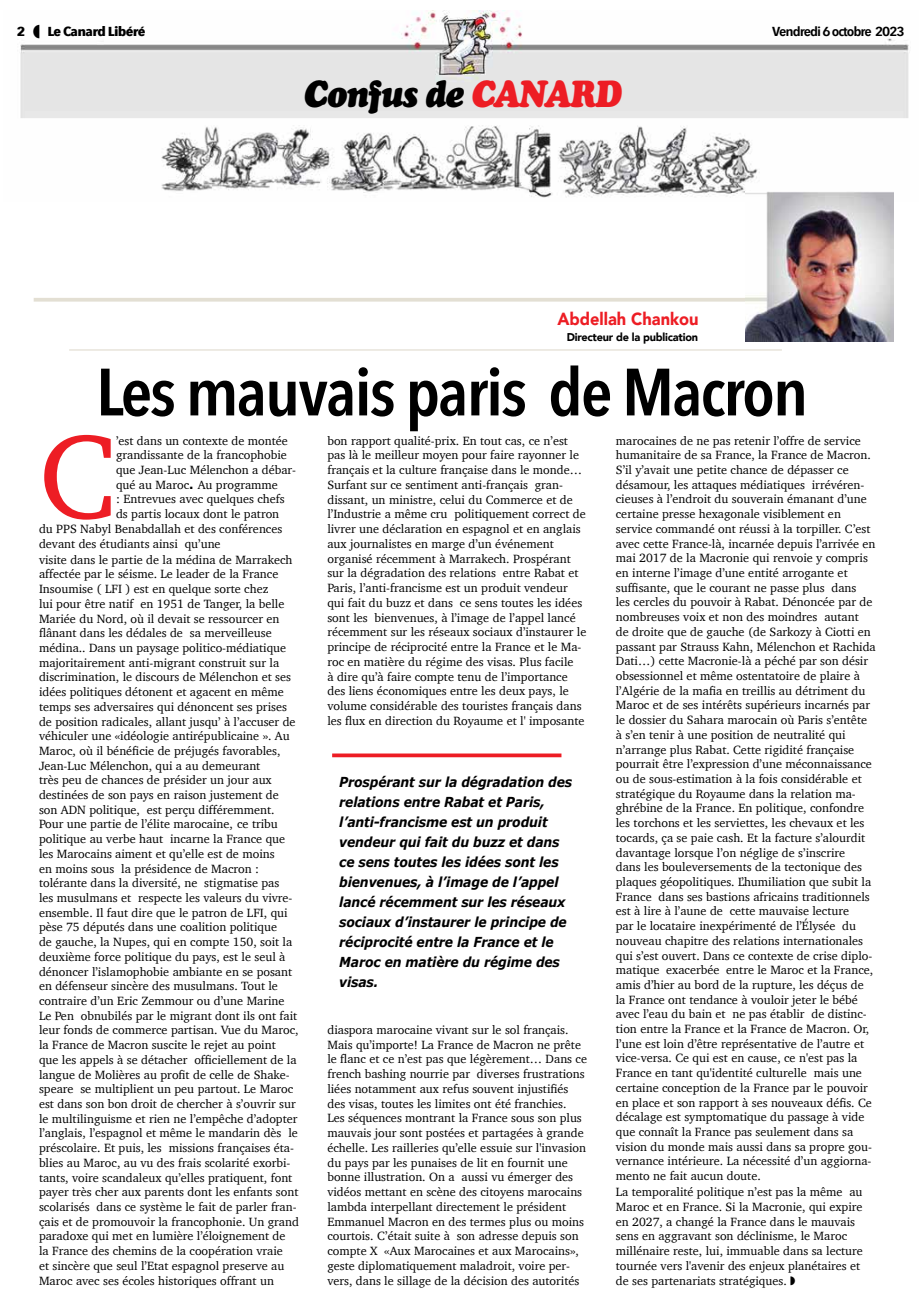
<style>
.page{position:relative;width:922px;height:1312px;background:#fff}
.page>*{position:absolute;margin:0;border:0;box-sizing:border-box;transform-origin:0 0}
.t1{font:121.75px "Charter";color:#ed1d24}
.t2{font:600 66px "Avenir Next Condensed";letter-spacing:-.03em;color:#000;scale:1.06 1}
.t3{font:italic 37.5px "Cooper Black Std";letter-spacing:-.04em;color:#000;scale:.9 1}
.t4{font:900 17.5px "Avenir";color:#ed1d24;scale:.94 1}
.t5{font:italic 700 13.75px/20px "Verdana";letter-spacing:-.01em;color:#000;scale:.9 1}
.t6{font:600 13px "Avenir Next Condensed";letter-spacing:-.06em;color:#000;scale:1.25 1}
.t7{font:700 13px "Avenir Next Condensed";letter-spacing:-.04em;color:#000;scale:1.25 1}
.t8{font:12.25px/14.8px "Charter";color:#000}
.t9{font:900 11.25px "Avenir";letter-spacing:-.02em;color:#000}
.s1{color:#ed1d24}
.s2{font-family:"Verdana";font-weight:700}
</style>
<div class="page">
<img style="left:20px;top:10px;width:889px;height:192px">
<hr style="left:34px;top:298px;width:712px;height:3px;background:#e3dfd3">
<hr style="left:69px;top:349px;width:712px;height:1px;background:#e3dfd3">
<svg style="left:332px;top:753px;width:229px;height:4px"></svg>
<img style="left:745px;top:191px;width:148px;height:150px">
<svg style="left:33px;top:25px;width:6px;height:13px"></svg>
<p class="t7" style="left:17px;top:24px;width:8px">2</p>
<p class="t7" style="left:47px;top:24px;width:80px">Le Canard Libéré</p>
<p class="t6" style="left:772px;top:20px;width:107px">Vendredi 6 octobre 2023</p>
<h3 class="t3" style="left:303px;top:71px;width:354px">Confus de <span class="s1">CANARD</span></h3>
<h3 class="t4" style="left:557px;top:303px;width:152px">Abdellah Chankou</h3>
<p class="t9" style="left:566px;top:327px;width:133px">Directeur de la publication</p>
<h2 class="t2" style="left:96px;top:335px;width:673px">Les mauvais paris de Macron</h2>
<h1 class="t1" style="left:39px;top:371px;width:78px">C</h1>
<p class="t8" style="left:116px;top:433px;width:173px">’est dans un contexte de montée</p>
<p class="t8" style="left:116px;top:447px;width:172px">grandissante de la francophobie</p>
<p class="t8" style="left:116px;top:462px;width:181px">que Jean-Luc Mélenchon a débar-</p>
<p class="t8" style="left:116px;top:477px;width:163px">qué au Maroc<span class="s2">.</span> Au programme</p>
<p class="t8" style="left:116px;top:491px;width:170px">: Entrevues avec quelques chefs</p>
<p class="t8" style="left:116px;top:506px;width:165px">ds partis locaux dont le patron</p>
<p class="t8" style="left:39px;top:521px;width:245px">du PPS Nabyl Benabdallah et des conférences</p>
<p class="t8" style="left:39px;top:535px;width:183px">devant des étudiants ainsi qu’une</p>
<p class="t8" style="left:39px;top:552px;width:261px">visite dans le partie de la médina de Marrakech affectée par le séisme. Le leader de la France Insoumise ( LFI ) est en quelque sorte chez<br>lui pour être natif en 1951 de Tanger, la belle Mariée du Nord, où il devait se ressourcer en flânant dans les dédales de sa merveilleuse médina.. Dans un paysage politico-médiatique majoritairement anti-migrant construit sur la discrimination, le discours de Mélenchon et ses idées politiques détonent et agacent en même temps ses adversaires qui dénoncent ses prises de position radicales, allant jusqu’ à l’accuser de véhiculer une «idéologie antirépublicaine ». Au Maroc, où il bénéficie de préjugés favorables, Jean-Luc Mélenchon, qui a au demeurant<br>très peu de chances de présider un jour aux destinées de son pays en raison justement de son ADN politique, est perçu différemment.<br>Pour une partie de l’élite marocaine, ce tribu politique au verbe haut incarne la France que les Marocains aiment et qu’elle est de moins<br>en moins sous la présidence de Macron : tolérante dans la diversité, ne stigmatise pas<br>les musulmans et respecte les valeurs du vivre&shy;ensemble. Il faut dire que le patron de LFI, qui pèse 75 députés dans une coalition politique<br>de gauche, la Nupes, qui en compte 150, soit la deuxième force politique du pays, est le seul à dénoncer l’islamophobie ambiante en se posant en défenseur sincère des musulmans. Tout le contraire d’un Eric Zemmour ou d’une Marine Le Pen obnubilés par le migrant dont ils ont fait leur fonds de commerce partisan. Vue du Maroc, la France de Macron suscite le rejet au point<br>que les appels à se détacher officiellement de la langue de Molières au profit de celle de Shake&shy;speare se multiplient un peu partout. Le Maroc est dans son bon droit de chercher à s’ouvrir sur le multilinguisme et rien ne l’empêche d’adopter l’anglais, l’espagnol et même le mandarin dès le préscolaire. Et puis, les missions françaises éta&shy;blies au Maroc, au vu des frais scolarité exorbi&shy;tants, voire scandaleux qu’elles pratiquent, font payer très cher aux parents dont les enfants sont scolarisés dans ce système le fait de parler fran&shy;çais et de promouvoir la francophonie. Un grand paradoxe qui met en lumière l’éloignement de<br>la France des chemins de la coopération vraie<br>et sincère que seul l’Etat espagnol preserve au Maroc avec ses écoles historiques offrant un</p>
<p class="t8" style="left:327px;top:433px;width:260px">bon rapport qualité-prix. En tout cas, ce n’est pas là le meilleur moyen pour faire rayonner le français et la culture française dans le monde… Surfant sur ce sentiment anti-français gran&shy;dissant, un ministre, celui du Commerce et de l’Industrie a même cru politiquement correct de livrer une déclaration en espagnol et en anglais aux journalistes en marge d’un événement organisé récemment à Marrakech. Prospérant sur la dégradation des relations entre Rabat et Paris, l’anti-francisme est un produit vendeur qui fait du buzz et dans ce sens toutes les idées sont les bienvenues, à l’image de l’appel lancé récemment sur les réseaux sociaux d’instaurer le principe de réciprocité entre la France et le Ma&shy;roc en matière du régime des visas. Plus facile<br>à dire qu’à faire compte tenu de l’importance des liens économiques entre les deux pays, le volume considérable des touristes français dans les flux en direction du Royaume et l' imposante</p>
<p class="t5" style="left:339px;top:771px;width:260px">Prospérant sur la dégradation des relations entre Rabat et Paris, l’anti-francisme est un produit vendeur qui fait du buzz et dans ce sens toutes les idées sont les bienvenues, à l’image de l’appel lancé récemment sur les réseaux sociaux d’instaurer le principe de réciprocité entre la France et le<br>Maroc en matière du régime des visas.</p>
<p class="t8" style="left:327px;top:1021px;width:261px">diaspora marocaine vivant sur le sol français.<br>Mais qu’importe! La France de Macron ne prête le flanc et ce n’est pas que légèrement… Dans ce french bashing nourrie par diverses frustrations liées notamment aux refus souvent injustifiés des visas, toutes les limites ont été franchies.<br>Les séquences montrant la France sous son plus mauvais jour sont postées et partagées à grande échelle. Les railleries qu’elle essuie sur l'invasion du pays par les punaises de lit en fournit une bonne illustration. On a aussi vu émerger des vidéos mettant en scène des citoyens marocains lambda interpellant directement le président Emmanuel Macron en des termes plus ou moins courtois. C’était suite à son adresse depuis son compte X «Aux Marocaines et aux Marocains», geste diplomatiquement maladroit, voire per&shy;vers, dans le sillage de la décision des autorités</p>
<p class="t8" style="left:615px;top:433px;width:261px">marocaines de ne pas retenir l’offre de service humanitaire de sa France, la France de Macron.<br>S’il y’avait une petite chance de dépasser ce désamour, les attaques médiatiques irrévéren&shy;cieuses à l’endroit du souverain émanant d’une certaine presse hexagonale visiblement en service commandé ont réussi à la torpiller. C’est avec cette France-là, incarnée depuis l’arrivée en mai 2017 de la Macronie qui renvoie y compris en interne l’image d’une entité arrogante et suffisante, que le courant ne passe plus dans<br>les cercles du pouvoir à Rabat. Dénoncée par de nombreuses voix et non des moindres autant<br>de droite que de gauche (de Sarkozy à Ciotti en passant par Strauss Kahn, Mélenchon et Rachida Dati…) cette Macronie-là a péché par son désir obsessionnel et même ostentatoire de plaire à l’Algérie de la mafia en treillis au détriment du Maroc et de ses intérêts supérieurs incarnés par le dossier du Sahara marocain où Paris s’entête à s’en tenir à une position de neutralité qui n’arrange plus Rabat. Cette rigidité française pourrait être l’expression d’une méconnaissance ou de sous-estimation à la fois considérable et stratégique du Royaume dans la relation ma&shy;ghrébine de la France. En politique, confondre les torchons et les serviettes, les chevaux et les tocards, ça se paie cash. Et la facture s’alourdit davantage lorsque l’on néglige de s’inscrire<br>dans les bouleversements de la tectonique des plaques géopolitiques. L’humiliation que subit la France dans ses bastions africains traditionnels est à lire à l’aune de cette mauvaise lecture<br>par le locataire inexpérimenté de l’Élysée du nouveau chapitre des relations internationales qui s’est ouvert. Dans ce contexte de crise diplo&shy;matique exacerbée entre le Maroc et la France, amis d’hier au bord de la rupture, les déçus de la France ont tendance à vouloir jeter le bébé avec l’eau du bain et ne pas établir de distinc&shy;tion entre la France et la France de Macron. Or, l’une est loin d’être représentative de l’autre et vice-versa. Ce qui est en cause, ce n'est pas la France en tant qu'identité culturelle mais une certaine conception de la France par le pouvoir en place et son rapport à ses nouveaux défis. Ce décalage est symptomatique du passage à vide que connaît la France pas seulement dans sa vision du monde mais aussi dans sa propre gou&shy;vernance intérieure. La nécessité d’un aggiorna&shy;mento ne fait aucun doute.</p>
<p class="t8" style="left:615px;top:1184px;width:248px">La temporalité politique n’est pas la même au Maroc et en France. Si la Macronie, qui expire en 2027, a changé la France dans le mauvais sens en aggravant son déclinisme, le Maroc millénaire reste, lui, immuable dans sa lecture tournée vers l'avenir des enjeux planétaires et de ses partenariats stratégiques.</p>
</div>
